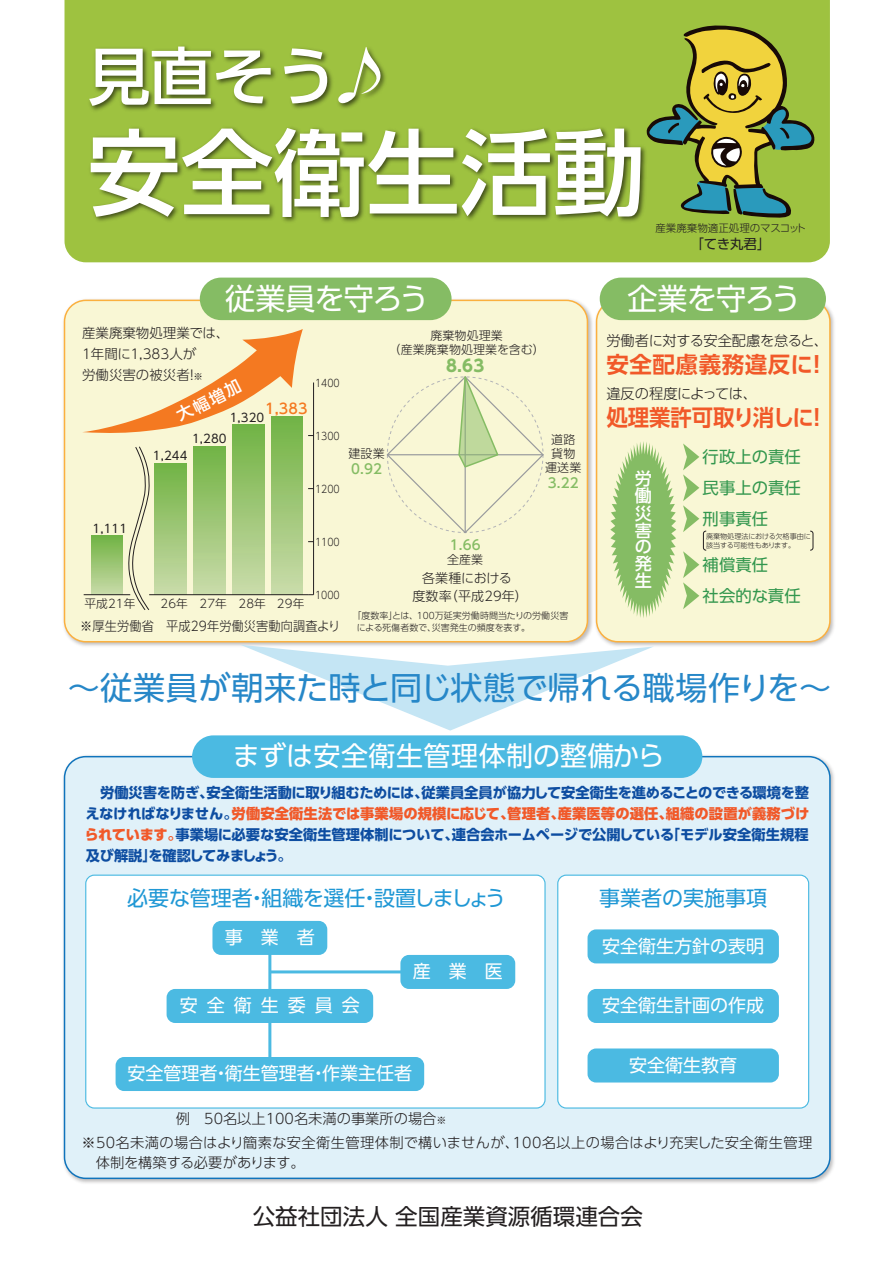
<style>
.page{position:relative;width:893px;height:1263px;background:#fff}
.page>*{position:absolute;margin:0;border:0;box-sizing:border-box;transform-origin:0 0}
.t1{font:500 93.9px "UD Shin Go Pro";color:#fff}
.t2{font:500 63px "UD Shin Go Pro";color:#fff}
.t3{font:32.1px "UD Shin Go Pro";letter-spacing:.005em;color:#2687c8}
.t4{font:30px "UD Shin Go Pro";letter-spacing:-.025em;color:#fff}
.t5{font:27px "UD Shin Go Pro";letter-spacing:.02em;color:#fff}
.t6{font:22.5px "UD Shin Go Pro";color:#231f20}
.t7{font:700 22.5px "UD Shin Go Pro De";color:#f15929;scale:.95 1}
.t8{font:700 22.5px "UD Shin Go Pro De";letter-spacing:.025em;color:#f15929}
.t9{font:21px "UD Shin Go Pro";color:#2098d5}
.t10{font:18px "UD Shin Go Pro";color:#fff}
.t11{font:18px "UD Shin Go Pro";letter-spacing:.5em;color:#fff}
.t12{font:500 17.1px "UD Shin Go Pro";color:#fff}
.t13{font:700 16.5px "UD Shin Go Pro";color:#85bc64}
.t14{font:16.35px/31px "UD Shin Go Pro";color:#33974e;text-align:justify}
.t15{font:500 16.2px "UD Shin Go Pro";color:#fff}
.t16{font:500 14.4px "UD Shin Go Pro";color:#f47921}
.t17{font:700 14.25px/21px "UD Shin Go Pro";letter-spacing:-.015em;color:#0d4da1;text-align:justify}
.t18{font:300 14.25px/19.5px "UD Shin Go Pro";letter-spacing:.025em;color:#231f20}
.t19{font:300 14.25px "UD Shin Go Pro";color:#231f20}
.t20{font:300 14.25px "UD Shin Go Pro";letter-spacing:-.025em;color:#231f20}
.t21{font:300 14.25px "UD Shin Go Pro";letter-spacing:-.035em;color:#231f20}
.t22{font:300 13.5px/21px "UD Shin Go Pro";color:#231f20}
.t23{font:500 13.5px "UD Shin Go Pro";color:#85bc64}
.t24{font:13.5px "UD Shin Go Pro";color:#231f20}
.t25{font:300 13.05px "UD Shin Go Pro";letter-spacing:.01em;color:#231f20;scale:.93 1}
.t26{font:300 13.05px/17.2px "UD Shin Go Pro";letter-spacing:.01em;color:#231f20;text-align:center}
.t27{font:300 12px/13.8px "UD Shin Go Pro";letter-spacing:.01em;color:#231f20;text-align:center}
.t28{font:11.7px "UD Shin Go Pro";letter-spacing:.01em;color:#231f20}
.t29{font:300 11.7px "UD Shin Go Pro";letter-spacing:.01em;color:#231f20}
.t30{font:300 10.5px "UD Shin Go Pro";color:#231f20;scale:.9 1}
.t31{font:300 10.5px "UD Shin Go Pro";color:#231f20}
.t32{font:300 9px/12px "UD Shin Go Pro";letter-spacing:.005em;color:#231f20}
.t33{font:300 7.05px/9.1px "UD Shin Go Pro";letter-spacing:-.02em;color:#231f20}
.s1{font-size:9.45px}
.s2{font-weight:800;color:#f15929}
.s3{font-size:10.05px}
</style>
<div class="page">
<img style="left:63px;top:296px;width:529px;height:350px">
<div style="left:65px;top:300px;width:522px;height:342px;background:#f9f7d5;border-radius:21px"></div>
<div style="left:64px;top:300px;width:524px;height:342px;border:2px solid #fbb03f;border-radius:21px"></div>
<img style="left:592px;top:296px;width:242px;height:350px">
<div style="left:597px;top:300px;width:233px;height:342px;background:#f9f7d5;border-radius:21px"></div>
<div style="left:596px;top:300px;width:235px;height:342px;border:2px solid #fbb03f;border-radius:21px"></div>
<img style="left:63px;top:753px;width:771px;height:430px">
<div style="left:65px;top:757px;width:765px;height:421px;background:#e0f1f9;border-radius:21px"></div>
<div style="left:65px;top:0;width:765px;height:262px;background:#9ec240"></div>
<div style="left:86px;top:875px;width:459px;height:233px;background:#fff;border-radius:9px"></div>
<div style="left:85px;top:874px;width:461px;height:234px;border:1px solid #4bbae2;border-radius:9px"></div>
<hr style="left:268px;top:938px;width:3px;height:136px;background:#4bbae2">
<hr style="left:270px;top:970px;width:186px;height:3px;background:#4bbae2">
<div style="left:192px;top:735px;width:510px;height:43px;background:#4bbae2;border-radius:21px"></div>
<div style="left:600px;top:278px;width:226px;height:42px;background:#85bc64;border-radius:21px"></div>
<div style="left:200px;top:278px;width:252px;height:42px;background:#85bc64;border-radius:21px"></div>
<div style="left:558px;top:875px;width:251px;height:233px;background:#fff;border-radius:9px"></div>
<div style="left:557px;top:874px;width:252px;height:234px;border:1px solid #4bbae2;border-radius:9px"></div>
<div style="left:212px;top:921px;width:115px;height:34px;background:#4bbae2;border-radius:9px"></div>
<div style="left:587px;top:929px;width:192px;height:34px;background:#4bbae2;border-radius:9px"></div>
<div style="left:587px;top:989px;width:192px;height:34px;background:#4bbae2;border-radius:9px"></div>
<div style="left:587px;top:1048px;width:192px;height:34px;background:#4bbae2;border-radius:9px"></div>
<div style="left:400px;top:955px;width:115px;height:34px;background:#4bbae2;border-radius:9px"></div>
<div style="left:167px;top:989px;width:206px;height:34px;background:#4bbae2;border-radius:9px"></div>
<div style="left:116px;top:1057px;width:308px;height:34px;background:#4bbae2;border-radius:9px"></div>
<svg style="left:240px;top:645px;width:414px;height:85px"></svg>
<svg style="left:610px;top:441px;width:66px;height:177px"></svg>
<img style="left:83px;top:40px;width:226px;height:82px">
<img style="left:309px;top:30px;width:102px;height:92px">
<img style="left:83px;top:122px;width:571px;height:130px">
<svg style="left:640px;top:24px;width:175px;height:194px;background:#93a745"></svg>
<svg style="left:683px;top:443px;width:23px;height:166px"></svg>
<svg style="left:810px;top:531px;width:3px;height:20px"></svg>
<svg style="left:386px;top:376px;width:158px;height:158px"></svg>
<hr style="left:313px;top:382px;width:1px;height:213px;background:#231f20">
<div style="left:233px;top:425px;width:31px;height:170px;background:linear-gradient(to bottom,#71b343,#cadbaa)"></div>
<svg style="left:271px;top:436px;width:32px;height:158px;background:#a2c97b"></svg>
<div style="left:194px;top:446px;width:31px;height:149px;background:linear-gradient(to bottom,#71b343,#cadbaa)"></div>
<div style="left:155px;top:463px;width:31px;height:132px;background:linear-gradient(to bottom,#71b343,#c9dba9)"></div>
<div style="left:92px;top:536px;width:31px;height:59px;background:linear-gradient(to bottom,#71b344,#cadba9)"></div>
<hr style="left:84px;top:594px;width:46px;height:1px;background:#231f20">
<hr style="left:149px;top:594px;width:159px;height:1px;background:#231f20">
<svg style="left:126px;top:446px;width:24px;height:164px"></svg>
<svg style="left:83px;top:329px;width:231px;height:107px"></svg>
<svg style="left:337px;top:43px;width:50px;height:68px;background:#90b13a"></svg>
<h2 class="t2" style="left:88px;top:25px;width:251px">見直そう</h2>
<h1 class="t1" style="left:88px;top:97px;width:560px">安全衛生活動</h1>
<p class="t31" style="left:655px;top:219px;width:152px">産業廃棄物適正処理のマスコット</p>
<p class="t24" style="left:691px;top:233px;width:82px">「てき丸君」</p>
<h3 class="t4" style="left:225px;top:274px;width:205px">従業員を守ろう</h3>
<h3 class="t4" style="left:627px;top:274px;width:175px">企業を守ろう</h3>
<p class="t22" style="left:82px;top:322px;width:149px">産業廃棄物処理業では、<br>1年間に1,383人が<br>労働災害の被災者！<span class="s1">※</span></p>
<p class="t15" style="left:172px;top:404px;width:72px;rotate:-27deg">大幅増加</p>
<p class="t16" style="left:265px;top:397px;width:44px">1,383</p>
<p class="t28" style="left:230px;top:408px;width:36px">1,320</p>
<p class="t28" style="left:192px;top:429px;width:36px">1,280</p>
<p class="t28" style="left:153px;top:446px;width:36px">1,244</p>
<p class="t30" style="left:315px;top:374px;width:29px">1400</p>
<p class="t30" style="left:315px;top:427px;width:29px">1300</p>
<p class="t30" style="left:315px;top:481px;width:29px">1200</p>
<p class="t27" style="left:349px;top:446px;width:38px">建設業</p>
<p class="t23" style="left:351px;top:457px;width:32px">0.92</p>
<p class="t27" style="left:389px;top:328px;width:158px">廃棄物処理業<br>（産業廃棄物処理業を含む）</p>
<p class="t13" style="left:446px;top:353px;width:40px">8.63</p>
<p class="t27" style="left:545px;top:432px;width:38px">道路貨物運送業</p>
<p class="t23" style="left:548px;top:472px;width:32px">3.22</p>
<p class="t28" style="left:93px;top:519px;width:36px">1,111</p>
<p class="t30" style="left:315px;top:534px;width:29px">1100</p>
<p class="t29" style="left:84px;top:594px;width:53px">平成21年</p>
<p class="t29" style="left:160px;top:594px;width:145px">26年 27年 28年 29年</p>
<p class="t30" style="left:315px;top:587px;width:29px">1000</p>
<p class="t25" style="left:80px;top:615px;width:281px">※厚生労働省　平成29年労働災害動向調査より</p>
<p class="t23" style="left:450px;top:534px;width:32px">1.66</p>
<p class="t27" style="left:447px;top:552px;width:38px">全産業</p>
<p class="t26" style="left:412px;top:569px;width:117px">各業種における<br>度数率（平成29年）</p>
<p class="t32" style="left:357px;top:609px;width:213px;text-indent:-5px">「度数率」とは、100万延実労働時間当たりの労働災害による死傷者数で、災害発生の頻度を表す。</p>
<p class="t20" style="left:606px;top:329px;width:223px">労働者に対する安全配慮を怠ると、</p>
<h3 class="t8" style="left:606px;top:346px;width:223px">安全配慮義務違反に！</h3>
<p class="t21" style="left:606px;top:382px;width:152px">違反の程度によっては、</p>
<h3 class="t7" style="left:606px;top:399px;width:234px">処理業許可取り消しに！</h3>
<p class="t12" style="left:635px;top:465px;width:19px">労</p>
<p class="t12" style="left:635px;top:482px;width:19px">働</p>
<p class="t12" style="left:635px;top:499px;width:19px">災</p>
<p class="t12" style="left:635px;top:516px;width:19px">害</p>
<p class="t12" style="left:635px;top:533px;width:19px">の</p>
<p class="t12" style="left:635px;top:549px;width:19px">発</p>
<p class="t12" style="left:635px;top:567px;width:19px">生</p>
<p class="t14" style="left:703px;top:440px;width:100px">行政上の責任民事上の責任刑事責任</p>
<p class="t14" style="left:703px;top:548px;width:100px">補償責任<br>社会的な責任</p>
<p class="t33" style="left:706px;top:531px;width:106px">廃棄物処理法における欠格事由に該当する可能性もあります。</p>
<h3 class="t3" style="left:68px;top:661px;width:765px">～従業員が朝来た時と同じ状態で帰れる職場作りを～</h3>
<h3 class="t5" style="left:233px;top:734px;width:433px">まずは安全衛生管理体制の整備から</h3>
<p class="t17" style="left:85px;top:782px;width:726px;text-indent:15px">労働災害を防ぎ、安全衛生活動に取り組むためには、従業員全員が協力して安全衛生を進めることのできる環境を整えなければなりません。<span class="s2">労働安全衛生法では事業場の規模に応じて、管理者、産業医等の選任、組織の設置が義務づけられています。</span>事業場に必要な安全衛生管理体制について、連合会ホームページで公開している「モデル安全衛生規程及び解説」を確認してみましょう。</p>
<h3 class="t9" style="left:127px;top:881px;width:380px">必要な管理者・組織を選任・設置しましょう</h3>
<h3 class="t9" style="left:599px;top:881px;width:170px">事業者の実施事項</h3>
<p class="t10" style="left:225px;top:923px;width:91px">事業者</p>
<p class="t10" style="left:602px;top:931px;width:164px">安全衛生方針の表明</p>
<p class="t11" style="left:180px;top:991px;width:181px">安全衛生委員会</p>
<p class="t10" style="left:413px;top:957px;width:91px">産業医</p>
<p class="t10" style="left:128px;top:1059px;width:286px">安全管理者・衛生管理者・作業主任者</p>
<p class="t19" style="left:176px;top:1107px;width:272px">例　50名以上100名未満の事業所の場合<span class="s3">※</span></p>
<p class="t10" style="left:602px;top:991px;width:164px">安全衛生計画の作成</p>
<p class="t10" style="left:629px;top:1050px;width:109px">安全衛生教育</p>
<p class="t18" style="left:96px;top:1132px;width:718px;text-indent:-14px">※50名未満の場合はより簡素な安全衛生管理体制で構いませんが、100名以上の場合はより充実した安全衛生管理体制を構築する必要があります。</p>
<h3 class="t6" style="left:253px;top:1198px;width:391px">公益社団法人 全国産業資源循環連合会</h3>
</div>
